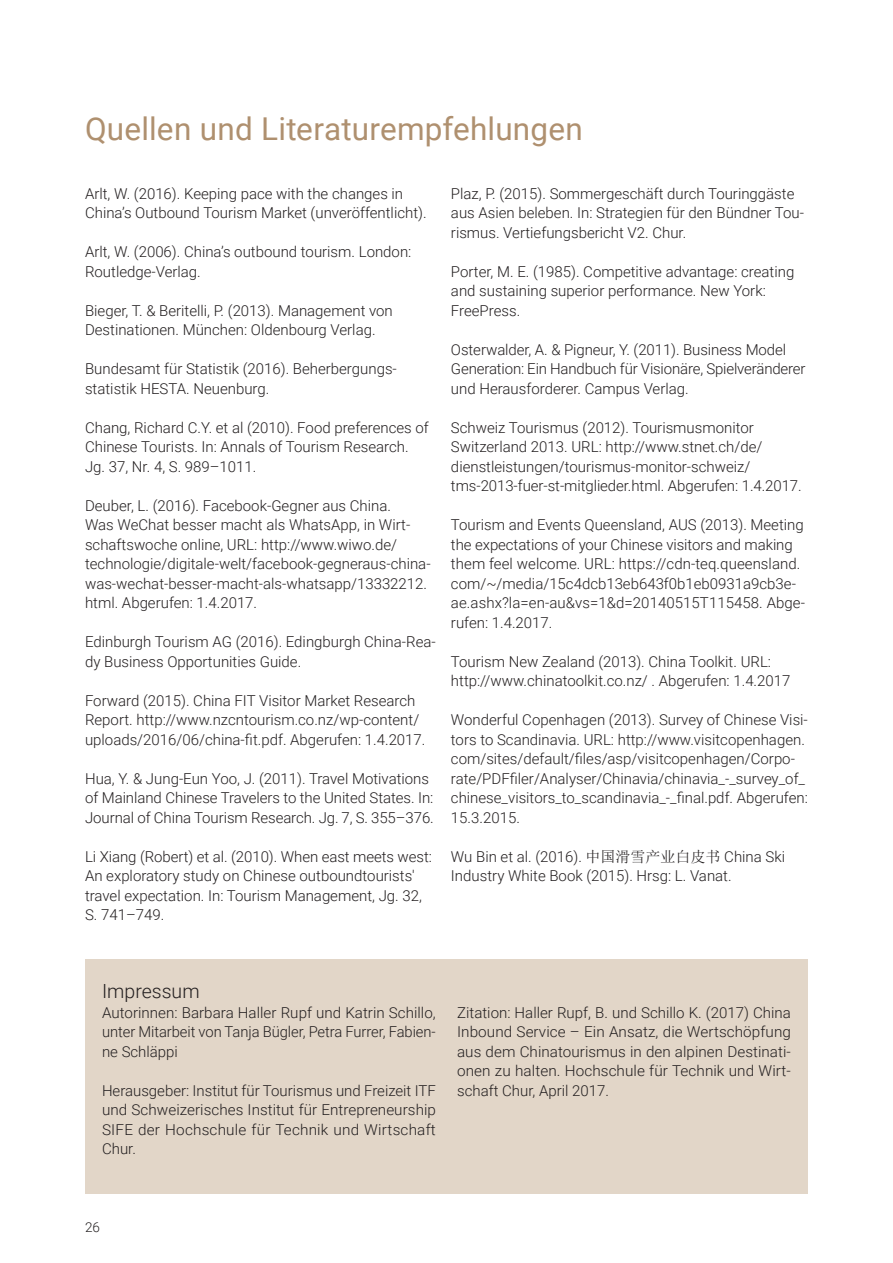
<style>
.page{position:relative;width:893px;height:1263px;background:#fff}
.page>*{position:absolute;margin:0;border:0;box-sizing:border-box;transform-origin:0 0}
.t1{font:31.5px "Roboto";letter-spacing:.005em;color:#af906f}
.t2{font:300 19.5px "Roboto";color:#231f20}
.t3{font:300 15px/19.5px "Roboto";color:#231f20}
.t4{font:300 13.5px "Roboto";color:#231f20}
.s1{font-family:"Sim Sun";font-weight:400}
</style>
<div class="page">
<div style="left:85px;top:959px;width:723px;height:234px;background:#e2d6c8"></div>
<h1 class="t1" style="left:85px;top:107px;width:499px">Quellen und Literaturempfehlungen</h1>
<p class="t3" style="left:85px;top:183px;width:343px">Arlt, W. (2016). Keeping pace with the changes in<br>China’s Outbound Tourism Market (unveröffentlicht).</p>
<p class="t3" style="left:85px;top:242px;width:328px">Arlt, W. (2006). China’s outbound tourism. London:<br>Routledge-Verlag.</p>
<p class="t3" style="left:85px;top:300px;width:309px">Bieger, T. &amp; Beritelli, P. (2013). Management von<br>Destinationen. München: Oldenbourg Verlag.</p>
<p class="t3" style="left:85px;top:359px;width:313px">Bundesamt für Statistik (2016). Beherbergungs&shy;statistik HESTA. Neuenburg.</p>
<p class="t3" style="left:85px;top:417px;width:345px">Chang, Richard C.Y. et al (2010). Food preferences of<br>Chinese Tourists. In: Annals of Tourism Research.<br>Jg. 37, Nr. 4, S. 989–1011.</p>
<p class="t3" style="left:85px;top:495px;width:347px">Deuber, L. (2016). Facebook-Gegner aus China.<br>Was WeChat besser macht als WhatsApp, in Wirt&shy;schaftswoche online, URL: http://www.wiwo.de/ technologie/digitale-welt/facebook-gegneraus-china&shy;was-wechat-besser-macht-als-whatsapp/13332212. html. Abgerufen: 1.4.2017.</p>
<p class="t3" style="left:85px;top:632px;width:352px">Edinburgh Tourism AG (2016). Edingburgh China-Rea&shy;dy Business Opportunities Guide.</p>
<p class="t3" style="left:85px;top:690px;width:342px">Forward (2015). China FIT Visitor Market Research<br>Report. http://www.nzcntourism.co.nz/wp-content/ uploads/2016/06/china-fit.pdf. Abgerufen: 1.4.2017.</p>
<p class="t3" style="left:85px;top:768px;width:350px">Hua, Y. &amp; Jung-Eun Yoo, J. (2011). Travel Motivations of Mainland Chinese Travelers to the United States. In:<br>Journal of China Tourism Research. Jg. 7, S. 355–376.</p>
<p class="t3" style="left:85px;top:846px;width:348px">Li Xiang (Robert) et al. (2010). When east meets west:<br>An exploratory study on Chinese outboundtourists' travel expectation. In: Tourism Management, Jg. 32, S. 741–749.</p>
<p class="t3" style="left:451px;top:183px;width:355px">Plaz, P. (2015). Sommergeschäft durch Touringgäste aus Asien beleben. In: Strategien für den Bündner Tou&shy;rismus. Vertiefungsbericht V2. Chur.</p>
<p class="t3" style="left:451px;top:261px;width:345px">Porter, M. E. (1985). Competitive advantage: creating and sustaining superior performance. New York:<br>FreePress.</p>
<p class="t3" style="left:451px;top:339px;width:356px">Osterwalder, A. &amp; Pigneur, Y. (2011). Business Model<br>Generation: Ein Handbuch für Visionäre, Spielveränderer und Herausforderer. Campus Verlag.</p>
<p class="t3" style="left:451px;top:417px;width:352px">Schweiz Tourismus (2012). Tourismusmonitor Switzerland 2013. URL: http://www.stnet.ch/de/ dienstleistungen/tourismus-monitor-schweiz/ tms-2013-fuer-st-mitglieder.html. Abgerufen: 1.4.2017.</p>
<p class="t3" style="left:451px;top:515px;width:356px">Tourism and Events Queensland, AUS (2013). Meeting the expectations of your Chinese visitors and making them feel welcome. URL: https://cdn-teq.queensland. com/~/media/15c4dcb13eb643f0b1eb0931a9cb3e&shy;ae.ashx?la=en-au&amp;vs=1&amp;d=20140515T115458. Abge&shy;rufen: 1.4.2017.</p>
<p class="t3" style="left:451px;top:651px;width:341px">Tourism New Zealand (2013). China Toolkit. URL: http://www.chinatoolkit.co.nz/ . Abgerufen: 1.4.2017</p>
<p class="t3" style="left:451px;top:710px;width:358px">Wonderful Copenhagen (2013). Survey of Chinese Visi&shy;tors to Scandinavia. URL: http://www.visitcopenhagen. com/sites/default/files/asp/visitcopenhagen/Corpo&shy;rate/PDFfiler/Analyser/Chinavia/chinavia_-_survey_of_ chinese_visitors_to_scandinavia_-_final.pdf. Abgerufen:<br>15.3.2015.</p>
<p class="t3" style="left:451px;top:846px;width:336px">Wu Bin et al. (2016). <span class="s1">中国滑雪产业白皮书</span> China Ski<br>Industry White Book (2015). Hrsg: L. Vanat.</p>
<h2 class="t2" style="left:102px;top:978px;width:99px">Impressum</h2>
<p class="t3" style="left:102px;top:1002px;width:335px;text-align:justify">Autorinnen: Barbara Haller Rupf und Katrin Schillo, unter Mitarbeit von Tanja Bügler, Petra Furrer, Fabien&shy;ne Schläppi</p>
<p class="t3" style="left:102px;top:1080px;width:335px;text-align:justify">Herausgeber: Institut für Tourismus und Freizeit ITF und Schweizerisches Institut für Entrepreneurship SIFE der Hochschule für Technik und Wirtschaft Chur.</p>
<p class="t3" style="left:457px;top:1002px;width:335px;text-align:justify">Zitation: Haller Rupf, B. und Schillo K. (2017) China Inbound Service – Ein Ansatz, die Wertschöpfung aus dem Chinatourismus in den alpinen Destinati&shy;onen zu halten. Hochschule für Technik und Wirt&shy;schaft Chur, April 2017.</p>
<p class="t4" style="left:85px;top:1218px;width:16px">26</p>
</div>
